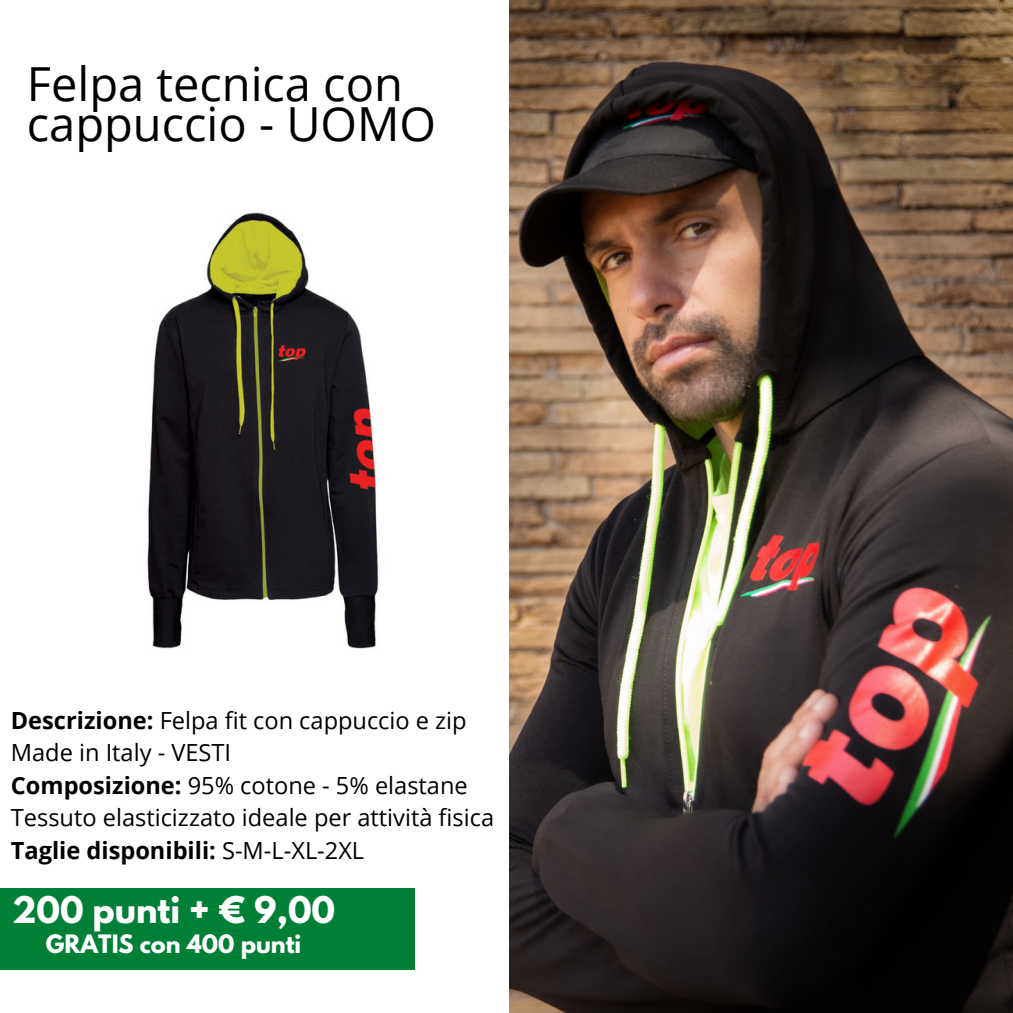
<style>
.page{position:relative;width:1013px;height:1013px;background:#fff}
.page>*{position:absolute;margin:0;border:0;box-sizing:border-box;transform-origin:0 0}
.t1{font:47px "Open Sans";color:#000}
.t2{font:700 32.5px "League Spartan";color:#fff}
.t3{font:23.62px "Open Sans";color:#000}
.t4{font:700 23.62px "Open Sans";color:#000}
.t5{font:700 22.5px "League Spartan";color:#fff}
.s1{font-weight:700}
.s2{font-weight:400}
</style>
<div class="page">
<div style="left:0;top:888px;width:414px;height:82px;background:#008037"></div>
<img style="left:509px;top:0;width:503px;height:1012px">
<img style="left:147px;top:212px;width:232px;height:437px">
<p class="t1" style="left:27px;top:50px;width:377px">Felpa tecnica con</p>
<p class="t1" style="left:27px;top:91px;width:411px">cappuccio - UOMO</p>
<p class="t3" style="left:11px;top:703px;width:457px"><span class="s1">Descrizione:</span> Felpa fit con cappuccio e zip</p>
<p class="t3" style="left:11px;top:736px;width:222px">Made in Italy - VESTI</p>
<p class="t3" style="left:11px;top:768px;width:458px"><span class="s1">Composizione:</span> 95% cotone - 5% elastane</p>
<p class="t3" style="left:11px;top:801px;width:485px">Tessuto elasticizzato ideale per attività fisica</p>
<p class="t4" style="left:11px;top:833px;width:355px">Taglie disponibili: <span class="s2">S-M-L-XL-2XL</span></p>
<p class="t2" style="left:12px;top:893px;width:325px">200 punti + € 9,00</p>
<p class="t5" style="left:46px;top:932px;width:257px">GRATIS con 400 punti</p>
</div>
